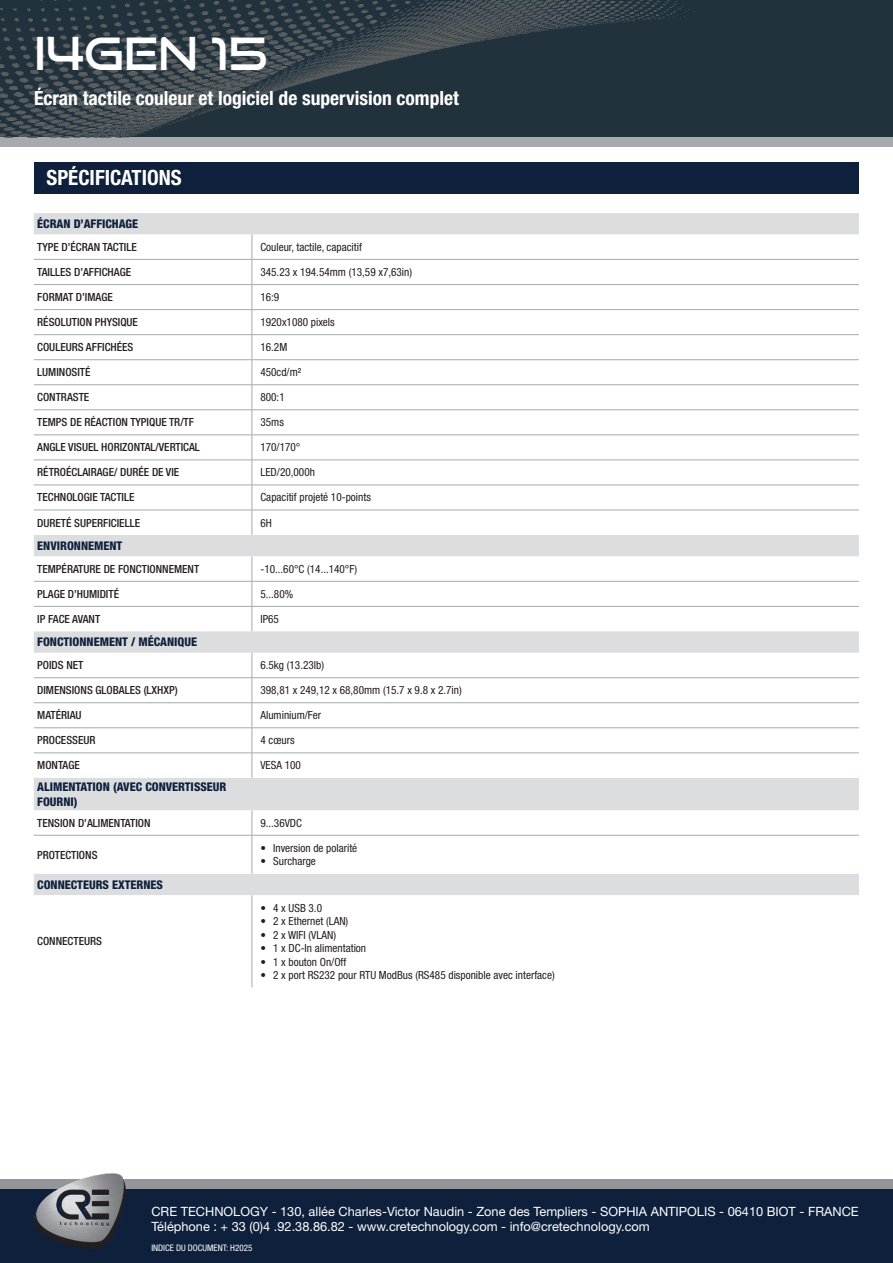
<style>
.page{position:relative;width:893px;height:1263px;background:#fff}
.page>*{position:absolute;margin:0;border:0;box-sizing:border-box;transform-origin:0 0}
.t1{font:45.15px "Good Times Rg";color:#fff}
.t2{font:700 condensed 21px "Helvetica Neue LT Std";color:#fff}
.t3{font:700 condensed 19.5px "Helvetica Neue LT Std";color:#fff}
.t4{font:12.75px/15.3px "Helvetica Neue LT Std";color:#fff}
.t5{font:800 condensed 12px/14.4px "Helvetica Neue LT Std";color:#0e203c}
.t6{font:condensed 11.25px "Helvetica Neue LT Std";color:#231f20}
.t7{font:500 condensed 11.25px "Helvetica Neue LT Std";color:#231f20}
.t8{font:condensed 9px "Helvetica Neue LT Std";color:#fff}
</style>
<div class="page">
<div style="left:0;top:0;width:893px;height:138px;background:#22323d"></div>
<div style="left:0;top:137px;width:893px;height:10px;background:#a8a9ad"></div>
<img style="left:0;top:0;width:689px;height:137px">
<div style="left:0;top:1181px;width:893px;height:82px;background:#0e203c"></div>
<div style="left:0;top:1179px;width:893px;height:10px;background:#939598"></div>
<img style="left:34px;top:1173px;width:92px;height:76px">
<svg style="left:34px;top:213px;width:825px;height:682px"></svg>
<hr style="left:34px;top:259px;width:218px;height:1px;background:#a8a9ad">
<hr style="left:34px;top:284px;width:218px;height:1px;background:#a8a9ad">
<hr style="left:34px;top:309px;width:218px;height:1px;background:#a8a9ad">
<hr style="left:34px;top:334px;width:218px;height:1px;background:#a8a9ad">
<hr style="left:34px;top:359px;width:218px;height:1px;background:#a8a9ad">
<hr style="left:34px;top:384px;width:218px;height:1px;background:#a8a9ad">
<hr style="left:34px;top:409px;width:218px;height:1px;background:#a8a9ad">
<hr style="left:34px;top:435px;width:218px;height:1px;background:#a8a9ad">
<hr style="left:252px;top:435px;width:607px;height:1px;background:#a8a9ad">
<hr style="left:34px;top:460px;width:218px;height:1px;background:#a8a9ad">
<hr style="left:34px;top:581px;width:218px;height:1px;background:#a8a9ad">
<hr style="left:34px;top:606px;width:218px;height:1px;background:#a8a9ad">
<hr style="left:34px;top:677px;width:218px;height:1px;background:#a8a9ad">
<hr style="left:34px;top:702px;width:218px;height:1px;background:#a8a9ad">
<hr style="left:34px;top:727px;width:218px;height:1px;background:#a8a9ad">
<hr style="left:34px;top:752px;width:218px;height:1px;background:#a8a9ad">
<hr style="left:34px;top:835px;width:218px;height:1px;background:#a8a9ad">
<hr style="left:34px;top:485px;width:218px;height:1px;background:#a8a9ad">
<hr style="left:34px;top:510px;width:218px;height:1px;background:#a8a9ad">
<hr style="left:252px;top:677px;width:607px;height:1px;background:#a8a9ad">
<hr style="left:252px;top:259px;width:607px;height:1px;background:#a8a9ad">
<hr style="left:252px;top:284px;width:607px;height:1px;background:#a8a9ad">
<hr style="left:252px;top:309px;width:607px;height:1px;background:#a8a9ad">
<hr style="left:252px;top:334px;width:607px;height:1px;background:#a8a9ad">
<hr style="left:252px;top:359px;width:607px;height:1px;background:#a8a9ad">
<hr style="left:252px;top:384px;width:607px;height:1px;background:#a8a9ad">
<hr style="left:252px;top:409px;width:607px;height:1px;background:#a8a9ad">
<hr style="left:252px;top:460px;width:607px;height:1px;background:#a8a9ad">
<hr style="left:252px;top:485px;width:607px;height:1px;background:#a8a9ad">
<hr style="left:252px;top:510px;width:607px;height:1px;background:#a8a9ad">
<hr style="left:252px;top:581px;width:607px;height:1px;background:#a8a9ad">
<hr style="left:252px;top:606px;width:607px;height:1px;background:#a8a9ad">
<hr style="left:252px;top:702px;width:607px;height:1px;background:#a8a9ad">
<hr style="left:252px;top:727px;width:607px;height:1px;background:#a8a9ad">
<hr style="left:252px;top:752px;width:607px;height:1px;background:#a8a9ad">
<hr style="left:252px;top:835px;width:607px;height:1px;background:#a8a9ad">
<svg style="left:252px;top:234px;width:1px;height:301px"></svg>
<svg style="left:252px;top:556px;width:1px;height:75px"></svg>
<svg style="left:252px;top:653px;width:1px;height:125px"></svg>
<svg style="left:252px;top:810px;width:1px;height:25px"></svg>
<hr style="left:252px;top:835px;width:1px;height:39px;background:#a8a9ad">
<hr style="left:252px;top:895px;width:1px;height:92px;background:#a8a9ad">
<div style="left:34px;top:162px;width:825px;height:32px;background:#0e203c"></div>
<h1 class="t1" style="left:34px;top:26px;width:236px">i4Gen 15</h1>
<h3 class="t3" style="left:34px;top:86px;width:426px">Écran tactile couleur et logiciel de supervision complet</h3>
<h2 class="t2" style="left:46px;top:165px;width:137px">SPÉCIFICATIONS</h2>
<p class="t5" style="left:37px;top:216px;width:102px">ÉCRAN D’AFFICHAGE</p>
<p class="t7" style="left:37px;top:240px;width:101px">TYPE D’ÉCRAN TACTILE</p>
<p class="t6" style="left:260px;top:240px;width:103px">Couleur, tactile, capacitif</p>
<p class="t7" style="left:37px;top:265px;width:95px">TAILLES D’AFFICHAGE</p>
<p class="t6" style="left:260px;top:265px;width:153px">345.23 x 194.54mm (13,59 x7,63in)</p>
<p class="t7" style="left:37px;top:290px;width:77px">FORMAT D’IMAGE</p>
<p class="t6" style="left:260px;top:291px;width:20px">16:9</p>
<p class="t7" style="left:37px;top:315px;width:102px">RÉSOLUTION PHYSIQUE</p>
<p class="t6" style="left:260px;top:316px;width:76px">1920x1080 pixels</p>
<p class="t7" style="left:37px;top:340px;width:98px">COULEURS AFFICHÉES</p>
<p class="t6" style="left:260px;top:341px;width:28px">16.2M</p>
<p class="t7" style="left:37px;top:366px;width:55px">LUMINOSITÉ</p>
<p class="t6" style="left:260px;top:366px;width:42px">450cd/m²</p>
<p class="t7" style="left:37px;top:391px;width:54px">CONTRASTE</p>
<p class="t6" style="left:260px;top:391px;width:26px">800:1</p>
<p class="t7" style="left:37px;top:416px;width:158px">TEMPS DE RÉACTION TYPIQUE TR/TF</p>
<p class="t6" style="left:260px;top:416px;width:25px">35ms</p>
<p class="t7" style="left:37px;top:441px;width:164px">ANGLE VISUEL HORIZONTAL/VERTICAL</p>
<p class="t6" style="left:260px;top:441px;width:42px">170/170°</p>
<p class="t7" style="left:37px;top:466px;width:144px">RÉTROÉCLAIRAGE/ DURÉE DE VIE</p>
<p class="t6" style="left:260px;top:466px;width:56px">LED/20,000h</p>
<p class="t7" style="left:37px;top:491px;width:99px">TECHNOLOGIE TACTILE</p>
<p class="t6" style="left:260px;top:491px;width:112px">Capacitif projeté 10-points</p>
<p class="t7" style="left:37px;top:516px;width:104px">DURETÉ SUPERFICIELLE</p>
<p class="t6" style="left:260px;top:516px;width:13px">6H</p>
<p class="t5" style="left:37px;top:538px;width:87px">ENVIRONNEMENT</p>
<p class="t7" style="left:37px;top:562px;width:164px">TEMPÉRATURE DE FONCTIONNEMENT</p>
<p class="t6" style="left:260px;top:562px;width:98px">-10...60°C (14...140°F)</p>
<p class="t7" style="left:37px;top:587px;width:83px">PLAGE D’HUMIDITÉ</p>
<p class="t6" style="left:260px;top:587px;width:34px">5...80%</p>
<p class="t7" style="left:37px;top:612px;width:64px">IP FACE AVANT</p>
<p class="t6" style="left:260px;top:612px;width:20px">IP65</p>
<p class="t5" style="left:37px;top:635px;width:161px">FONCTIONNEMENT / MÉCANIQUE</p>
<p class="t7" style="left:37px;top:658px;width:48px">POIDS NET</p>
<p class="t6" style="left:260px;top:659px;width:65px">6.5kg (13.23lb)</p>
<p class="t7" style="left:37px;top:683px;width:142px">DIMENSIONS GLOBALES (LXHXP)</p>
<p class="t6" style="left:260px;top:684px;width:203px">398,81 x 249,12 x 68,80mm (15.7 x 9.8 x 2.7in)</p>
<p class="t7" style="left:37px;top:709px;width:46px">MATÉRIAU</p>
<p class="t6" style="left:260px;top:709px;width:62px">Aluminium/Fer</p>
<p class="t7" style="left:37px;top:734px;width:60px">PROCESSEUR</p>
<p class="t6" style="left:260px;top:734px;width:36px">4 cœurs</p>
<p class="t7" style="left:37px;top:759px;width:44px">MONTAGE</p>
<p class="t6" style="left:260px;top:759px;width:42px">VESA 100</p>
<p class="t5" style="left:37px;top:779px;width:191px">ALIMENTATION (AVEC CONVERTISSEUR<br>FOURNI)</p>
<p class="t7" style="left:37px;top:816px;width:115px">TENSION D’ALIMENTATION</p>
<p class="t6" style="left:260px;top:816px;width:43px">9...36VDC</p>
<p class="t7" style="left:37px;top:848px;width:62px">PROTECTIONS</p>
<p class="t6" style="left:260px;top:841px;width:98px">• Inversion de polarité</p>
<p class="t6" style="left:260px;top:855px;width:57px">• Surcharge</p>
<p class="t5" style="left:37px;top:877px;width:127px">CONNECTEURS EXTERNES</p>
<p class="t7" style="left:37px;top:935px;width:66px">CONNECTEURS</p>
<p class="t6" style="left:260px;top:901px;width:63px">• 4 x USB 3.0</p>
<p class="t6" style="left:260px;top:915px;width:89px">• 2 x Ethernet (LAN)</p>
<p class="t6" style="left:260px;top:928px;width:77px">• 2 x WIFI (VLAN)</p>
<p class="t6" style="left:260px;top:942px;width:107px">• 1 x DC-In alimentation</p>
<p class="t6" style="left:260px;top:955px;width:88px">• 1 x bouton On/Off</p>
<p class="t6" style="left:260px;top:969px;width:296px">• 2 x port RS232 pour RTU ModBus (RS485 disponible avec interface)</p>
<p class="t4" style="left:151px;top:1203px;width:709px">CRE TECHNOLOGY - 130, allée Charles-Victor Naudin - Zone des Templiers - SOPHIA ANTIPOLIS - 06410 BIOT - FRANCE<br>Téléphone : + 33 (0)4 .92.38.86.82 - www.cretechnology.com - info@cretechnology.com</p>
<p class="t8" style="left:151px;top:1242px;width:102px">INDICE DU DOCUMENT: H2025</p>
</div>
